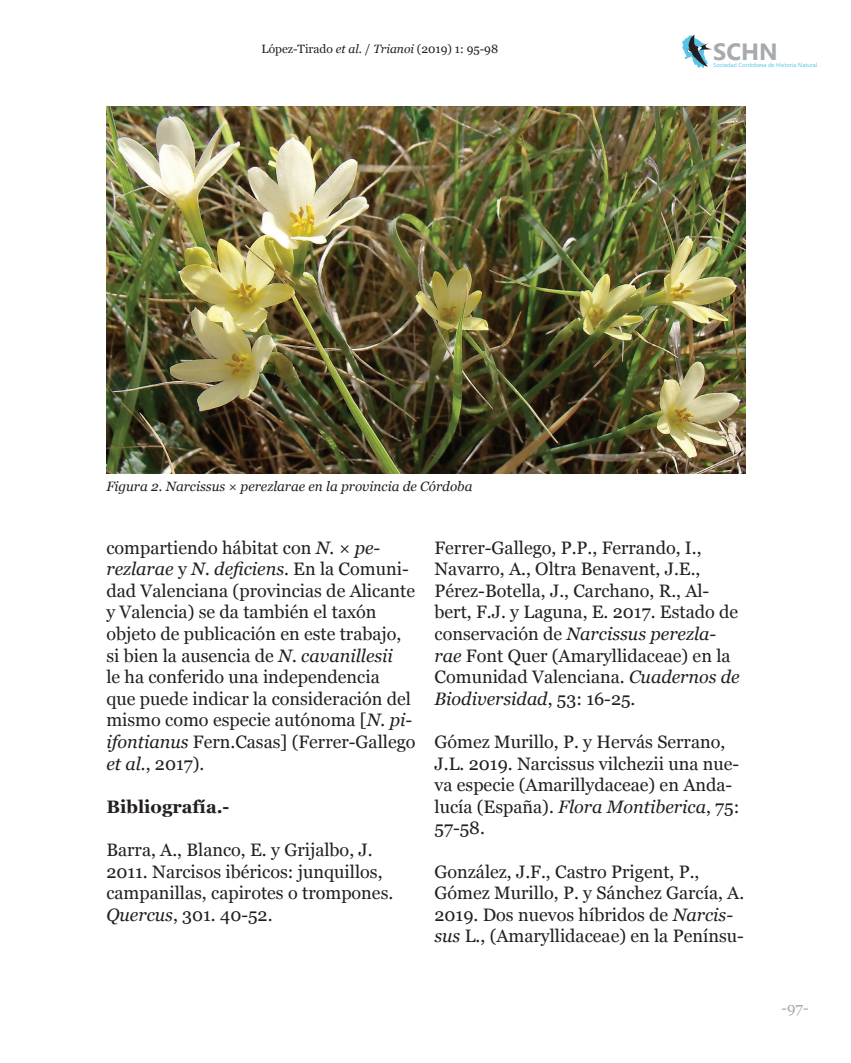
<style>
.page{position:relative;width:851px;height:1063px;background:#fff}
.page>*{position:absolute;margin:0;border:0;box-sizing:border-box;transform-origin:0 0}
.t1{font:700 23.55px "Gisha";color:#a8a9ad}
.t2{font:18px/21.6px "Georgia";color:#231f20}
.t3{font:700 18px "Georgia";color:#231f20}
.t4{font:15px "Georgia";color:#a8a9ad}
.t5{font:italic 13.5px "Georgia";color:#231f20}
.t6{font:12px "Georgia";color:#231f20}
.t7{font:5.85px "Gisha";color:#58c3e6}
.s1{font-style:italic}
</style>
<div class="page">
<svg style="left:682px;top:35px;width:30px;height:33px"></svg>
<img style="left:106px;top:106px;width:639px;height:367px">
<p class="t6" style="left:261px;top:42px;width:238px">López-Tirado <span class="s1">et al.</span> / <span class="s1">Trianoi</span> (2019) 1: 95-98</p>
<p class="t5" style="left:106px;top:478px;width:367px">Figura 2. Narcissus × perezlarae en la provincia de Córdoba</p>
<h1 class="t1" style="left:713px;top:38px;width:66px">SCHN</h1>
<p class="t7" style="left:713px;top:61px;width:105px">Sociedad Cordobesa de Historia Natural</p>
<p class="t2" style="left:106px;top:537px;width:310px">compartiendo hábitat con <span class="s1">N. × pe&shy;rezlarae</span> y <span class="s1">N. deficiens</span>. En la Comuni&shy;dad Valenciana (provincias de Alicante y Valencia) se da también el taxón objeto de publicación en este trabajo, si bien la ausencia de <span class="s1">N. cavanillesii<br></span>le ha conferido una independencia<br>que puede indicar la consideración del mismo como especie autónoma [<span class="s1">N. pi&shy;ifontianus</span> Fern.Casas] (Ferrer-Gallego <span class="s1">et al.</span>, 2017).</p>
<p class="t3" style="left:106px;top:796px;width:125px">Bibliografía.-</p>
<p class="t2" style="left:106px;top:839px;width:288px">Barra, A., Blanco, E. y Grijalbo, J.<br>2011. Narcisos ibéricos: junquillos, campanillas, capirotes o trompones.<br><span class="s1">Quercus</span>, 301. 40-52.</p>
<p class="t2" style="left:434px;top:537px;width:307px">Ferrer-Gallego, P.P., Ferrando, I., Navarro, A., Oltra Benavent, J.E., Pérez-Botella, J., Carchano, R., Al&shy;bert, F.J. y Laguna, E. 2017. Estado de conservación de <span class="s1">Narcissus perezla&shy;rae</span> Font Quer (Amaryllidaceae) en la Comunidad Valenciana. <span class="s1">Cuadernos de Biodiversidad</span>, 53: 16-25.</p>
<p class="t2" style="left:434px;top:731px;width:306px">Gómez Murillo, P. y Hervás Serrano,<br>J.L. 2019. Narcissus vilchezii una nue&shy;va especie (Amarillydaceae) en Anda&shy;lucía (España). <span class="s1">Flora Montiberica</span>, 75:<br>57-58.</p>
<p class="t2" style="left:434px;top:861px;width:311px">González, J.F., Castro Prigent, P., Gómez Murillo, P. y Sánchez García, A.<br>2019. Dos nuevos híbridos de <span class="s1">Narcis&shy;sus</span> L., (Amaryllidaceae) en la Penínsu-</p>
<p class="t4" style="left:781px;top:999px;width:29px">-97-</p>
</div>
